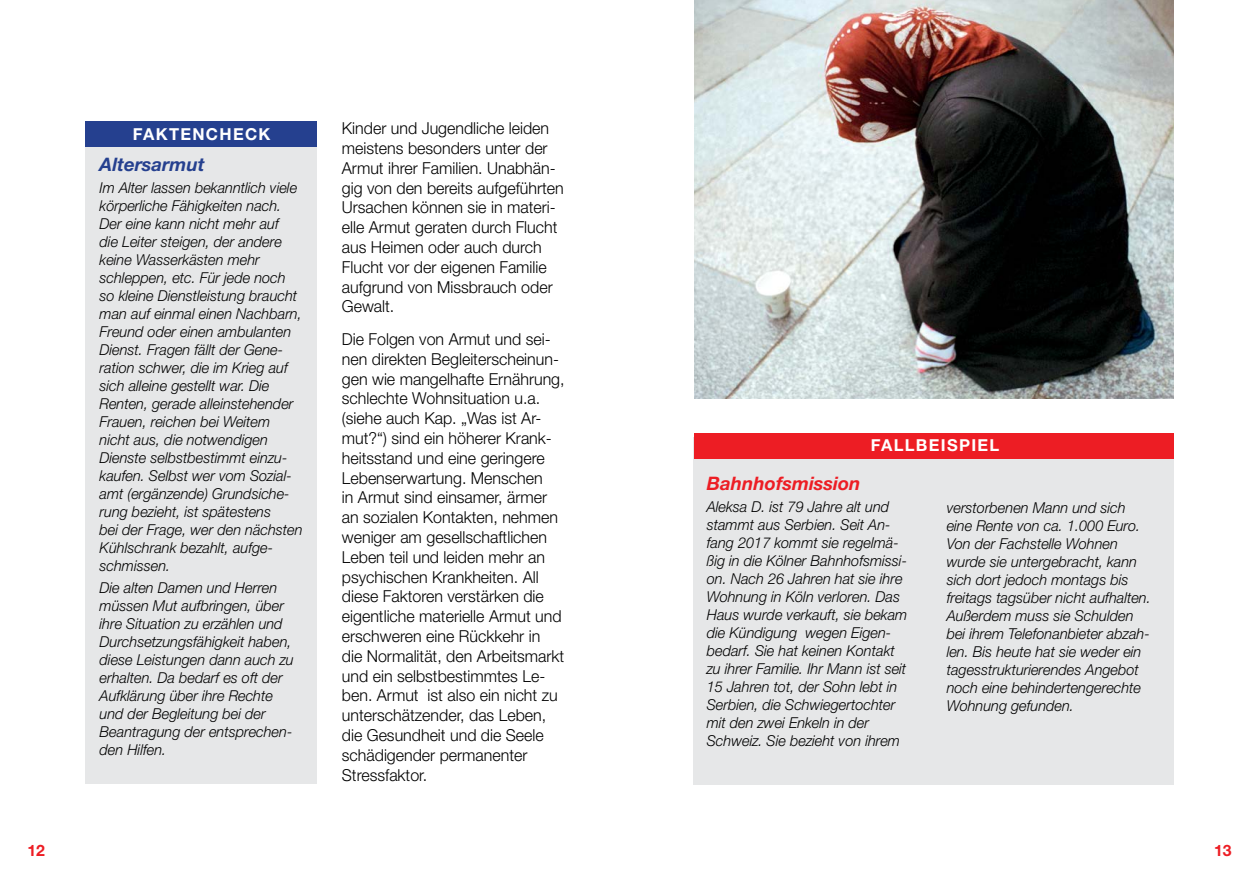
<style>
.page{position:relative;width:1259px;height:893px;background:#fff}
.page>*{position:absolute;margin:0;border:0;box-sizing:border-box;transform-origin:0 0}
.t1{font:italic 700 18.6px "Helvetica Neue";color:#ed1d24}
.t2{font:italic 700 18.6px "Helvetica Neue";color:#25408f}
.t3{font:300 16.5px/19.8px "Helvetica Neue";color:#000}
.t4{font:700 16.5px "Helvetica Neue";letter-spacing:.08em;color:#fff}
.t5{font:700 15.75px "Helvetica Neue";color:#ed1d24}
.t6{font:italic 300 15px/18px "Helvetica Neue";color:#000}
</style>
<div class="page">
<div style="left:85px;top:122px;width:232px;height:661px;background:#e6e7e8"></div>
<div style="left:85px;top:121px;width:232px;height:26px;background:#25408f"></div>
<img style="left:694px;top:0;width:480px;height:399px">
<div style="left:693px;top:437px;width:481px;height:347px;background:#e6e7e8"></div>
<div style="left:694px;top:433px;width:480px;height:25px;background:#ed1d24"></div>
<p class="t4" style="left:133px;top:124px;width:139px">FAKTENCHECK</p>
<p class="t2" style="left:100px;top:153px;width:106px">Altersarmut</p>
<p class="t6" style="left:100px;top:178px;width:204px">Im Alter lassen bekanntlich viele körperliche Fähigkeiten nach.<br>Der eine kann nicht mehr auf<br>die Leiter steigen, der andere keine Wasserkästen mehr schleppen, etc. Für jede noch so kleine Dienstleistung braucht man auf einmal einen Nachbarn,<br>Freund oder einen ambulanten<br>Dienst. Fragen fällt der Gene&shy;ration schwer, die im Krieg auf sich alleine gestellt war. Die<br>Renten, gerade alleinstehender<br>Frauen, reichen bei Weitem nicht aus, die notwendigen<br>Dienste selbstbestimmt einzu&shy;kaufen. Selbst wer vom Sozial&shy;amt (ergänzende) Grundsiche&shy;rung bezieht, ist spätestens<br>bei der Frage, wer den nächsten<br>Kühlschrank bezahlt, aufge&shy;schmissen.</p>
<p class="t6" style="left:100px;top:579px;width:196px">Die alten Damen und Herren müssen Mut aufbringen, über ihre Situation zu erzählen und<br>Durchsetzungsfähigkeit haben, diese Leistungen dann auch zu erhalten. Da bedarf es oft der<br>Aufklärung über ihre Rechte und der Begleitung bei der<br>Beantragung der entsprechen&shy;den Hilfen.</p>
<p class="t3" style="left:342px;top:118px;width:223px">Kinder und Jugendliche leiden meistens besonders unter der<br>Armut ihrer Familien. Unabhän&shy;gig von den bereits aufgeführten<br>Ursachen können sie in materi&shy;elle Armut geraten durch Flucht aus Heimen oder auch durch<br>Flucht vor der eigenen Familie aufgrund von Missbrauch oder<br>Gewalt.</p>
<p class="t3" style="left:342px;top:329px;width:224px">Die Folgen von Armut und sei&shy;nen direkten Begleiterscheinun&shy;gen wie mangelhafte Ernährung, schlechte Wohnsituation u.a. (siehe auch Kap. „Was ist Ar&shy;mut?“) sind ein höherer Krank&shy;heitsstand und eine geringere<br>Lebenserwartung. Menschen<br>in Armut sind einsamer, ärmer an sozialen Kontakten, nehmen weniger am gesellschaftlichen<br>Leben teil und leiden mehr an psychischen Krankheiten. All diese Faktoren verstärken die eigentliche materielle Armut und erschweren eine Rückkehr in die Normalität, den Arbeitsmarkt und ein selbstbestimmtes Le&shy;ben. Armut ist also ein nicht zu unterschätzender, das Leben, die Gesundheit und die Seele schädigender permanenter<br>Stressfaktor.</p>
<p class="t4" style="left:871px;top:435px;width:130px">FALLBEISPIEL</p>
<p class="t1" style="left:707px;top:472px;width:155px">Bahnhofsmission</p>
<p class="t6" style="left:707px;top:498px;width:202px">Aleksa D. ist 79 Jahre alt und stammt aus Serbien. Seit An&shy;fang 2017 kommt sie regelmä&shy;ßig in die Kölner Bahnhofsmissi&shy;on. Nach 26 Jahren hat sie ihre<br>Wohnung in Köln verloren. Das<br>Haus wurde verkauft, sie bekam die Kündigung wegen Eigen&shy;bedarf. Sie hat keinen Kontakt zu ihrer Familie. Ihr Mann ist seit<br>15 Jahren tot, der Sohn lebt in<br>Serbien, die Schwiegertochter mit den zwei Enkeln in der<br>Schweiz. Sie bezieht von ihrem</p>
<p class="t6" style="left:946px;top:498px;width:206px">verstorbenen Mann und sich eine Rente von ca. 1.000 Euro.<br>Von der Fachstelle Wohnen wurde sie untergebracht, kann sich dort jedoch montags bis freitags tagsüber nicht aufhalten.<br>Außerdem muss sie Schulden bei ihrem Telefonanbieter abzah&shy;len. Bis heute hat sie weder ein tagesstrukturierendes Angebot noch eine behindertengerechte<br>Wohnung gefunden.</p>
<p class="t5" style="left:27px;top:841px;width:19px">12</p>
<p class="t5" style="left:1214px;top:841px;width:19px">13</p>
</div>
